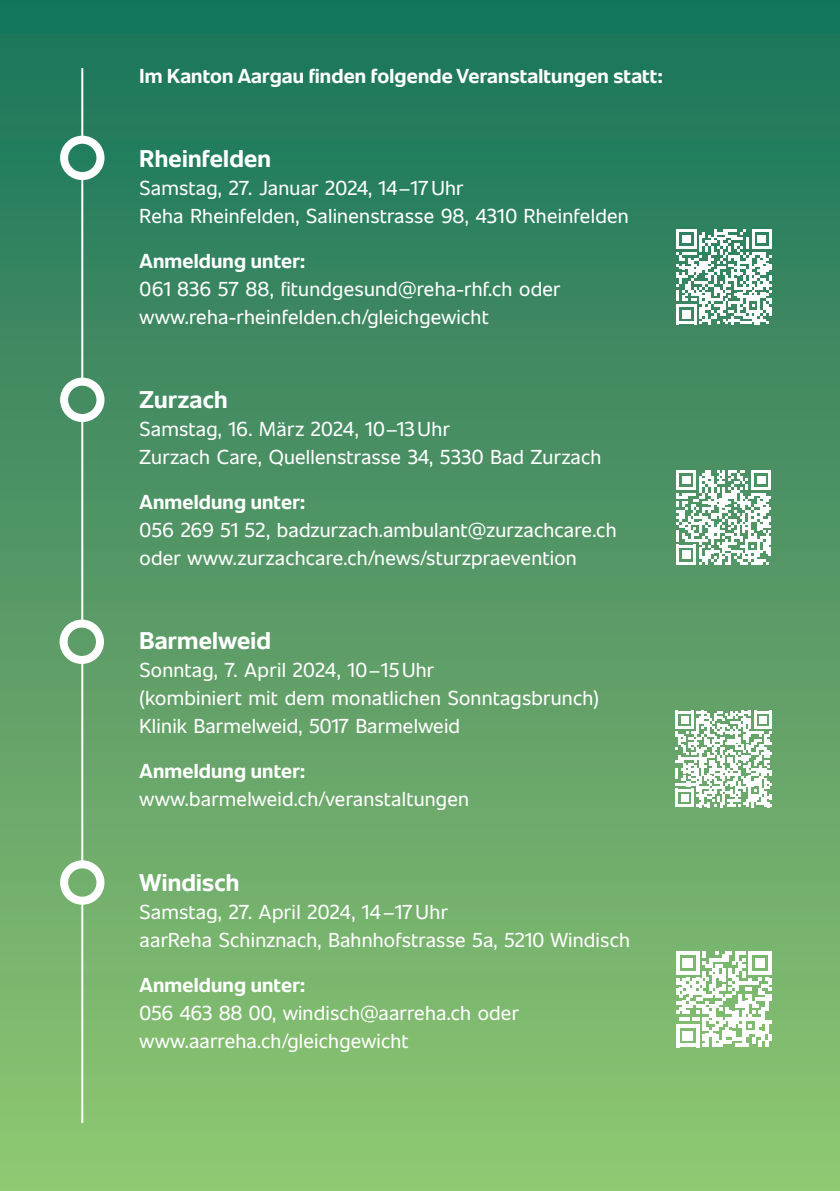
<style>
.page{position:relative;width:840px;height:1191px;background:#fff}
.page>*{position:absolute;margin:0;border:0;box-sizing:border-box;transform-origin:0 0}
.t1{font:700 24px "Unitext";letter-spacing:.01em;color:#fff}
.t2{font:20px/28px "Unitext";letter-spacing:.01em;color:#fff}
.t3{font:700 20px "Unitext";letter-spacing:.01em;color:#fff}
</style>
<div class="page">
<div style="left:0;top:0;width:839px;height:1191px;background:linear-gradient(to bottom,#19715b,#93c572)"></div>
<hr style="left:81px;top:68px;width:2px;height:1055px;background:#fff">
<svg style="left:675px;top:229px;width:96px;height:95px"></svg>
<svg style="left:675px;top:470px;width:96px;height:95px"></svg>
<svg style="left:675px;top:711px;width:96px;height:96px"></svg>
<svg style="left:675px;top:951px;width:96px;height:96px"></svg>
<svg style="left:64px;top:140px;width:36px;height:36px"></svg>
<div style="left:60px;top:136px;width:44px;height:44px;border:8px solid #fff;border-radius:50%"></div>
<svg style="left:64px;top:382px;width:36px;height:36px"></svg>
<div style="left:60px;top:378px;width:44px;height:44px;border:8px solid #fff;border-radius:50%"></div>
<svg style="left:64px;top:623px;width:36px;height:37px"></svg>
<div style="left:60px;top:619px;width:44px;height:45px;border:8px solid #fff;border-radius:50%"></div>
<svg style="left:64px;top:864px;width:36px;height:36px"></svg>
<div style="left:60px;top:860px;width:44px;height:44px;border:8px solid #fff;border-radius:50%"></div>
<p class="t3" style="left:139px;top:62px;width:524px">Im Kanton Aargau finden folgende Veranstaltungen statt:</p>
<p class="t1" style="left:139px;top:141px;width:133px">Rheinfelden</p>
<p class="t2" style="left:139px;top:173px;width:490px">Samstag, 27. Januar 2024, 14–17Uhr<br>Reha Rheinfelden, Salinenstrasse 98, 4310 Rheinfelden</p>
<p class="t3" style="left:139px;top:247px;width:167px">Anmeldung unter:</p>
<p class="t2" style="left:139px;top:274px;width:422px">061 836 57 88, fitundgesund@reha-rhf.ch oder www.reha-rheinfelden.ch/gleichgewicht</p>
<p class="t1" style="left:139px;top:382px;width:89px">Zurzach</p>
<p class="t2" style="left:139px;top:414px;width:463px">Samstag, 16. März 2024, 10–13Uhr<br>Zurzach Care, Quellenstrasse 34, 5330 Bad Zurzach</p>
<p class="t3" style="left:139px;top:488px;width:167px">Anmeldung unter:</p>
<p class="t2" style="left:139px;top:515px;width:478px">056 269 51 52, badzurzach.ambulant@zurzachcare.ch oder www.zurzachcare.ch/news/sturzpraevention</p>
<p class="t1" style="left:139px;top:623px;width:133px">Barmelweid</p>
<p class="t2" style="left:139px;top:655px;width:460px">Sonntag, 7. April 2024, 10–15Uhr<br>(kombiniert mit dem monatlichen Sonntagsbrunch)<br>Klinik Barmelweid, 5017 Barmelweid</p>
<p class="t3" style="left:139px;top:757px;width:167px">Anmeldung unter:</p>
<p class="t2" style="left:139px;top:784px;width:331px">www.barmelweid.ch/veranstaltungen</p>
<p class="t1" style="left:139px;top:864px;width:101px">Windisch</p>
<p class="t2" style="left:139px;top:896px;width:491px">Samstag, 27. April 2024, 14–17Uhr<br>aarReha Schinznach, Bahnhofstrasse 5a, 5210 Windisch</p>
<p class="t3" style="left:139px;top:970px;width:167px">Anmeldung unter:</p>
<p class="t2" style="left:139px;top:997px;width:380px">056 463 88 00, windisch@aarreha.ch oder www.aarreha.ch/gleichgewicht</p>
</div>
